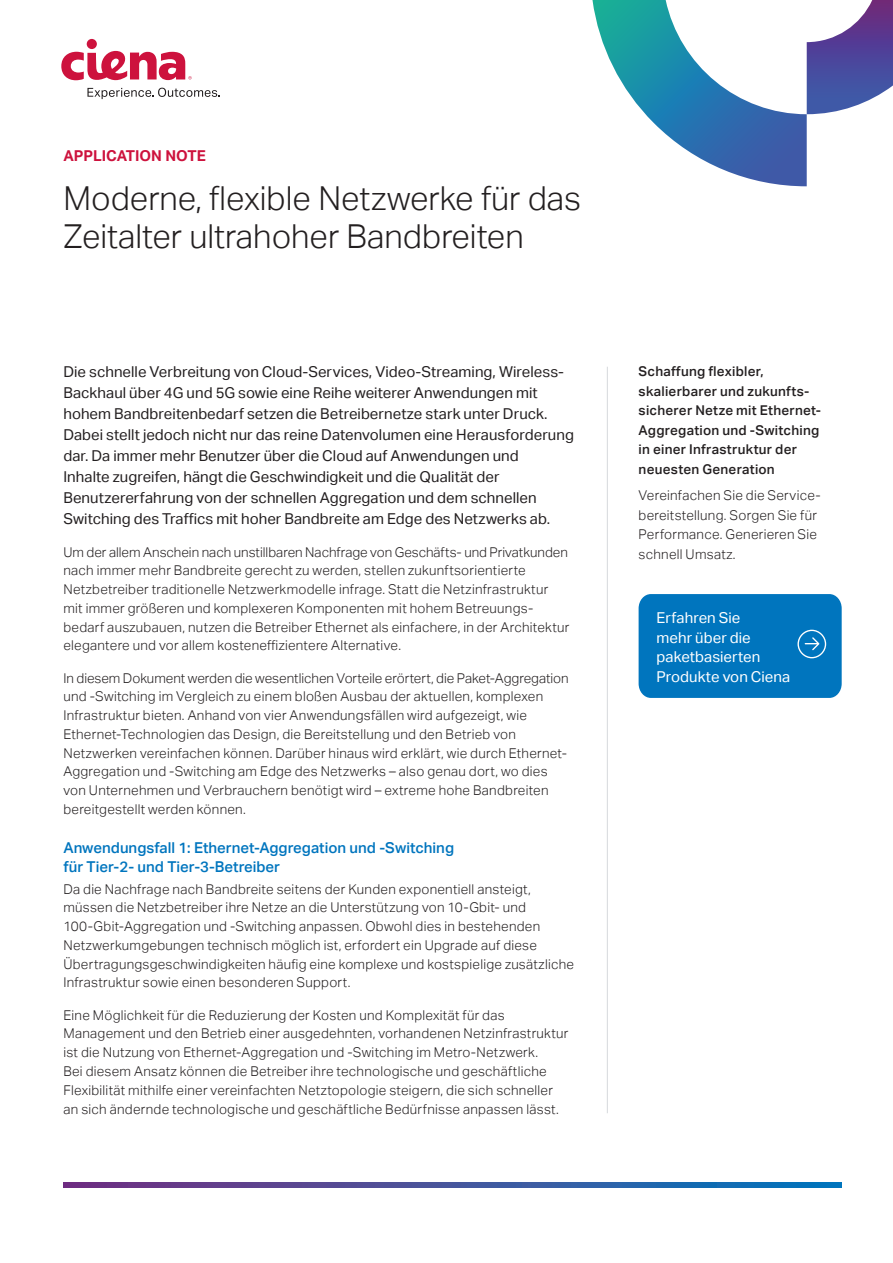
<style>
.page{position:relative;width:893px;height:1263px;background:#fff}
.page>*{position:absolute;margin:0;border:0;box-sizing:border-box;transform-origin:0 0}
.Product_Headline{font:300 33px/37.5px "Aktiv Grotesk";color:#231f20}
.Intro_Copy__small{font:15px/21px "Aktiv Grotesk";letter-spacing:.005em;color:#231f20}
.Headline_for_body_co{font:500 15px/18.8px "Aktiv Grotesk";color:#0075be}
.Body_Copy{font:15px/19.5px "Aktiv Grotesk";letter-spacing:.005em;color:#fff}
.Product_Headline-2{font:700 15px "Aktiv Grotesk";color:#cd123d}
.Body_Copy-2{font:300 13.5px/18.8px "Aktiv Grotesk";letter-spacing:.02em;color:#231f20}
.Sidebar_Headline{font:500 13.5px/19.5px "Aktiv Grotesk";letter-spacing:.02em;color:#231f20}
.Sidebar_Headline-2{font:300 13.5px/19.5px "Aktiv Grotesk";letter-spacing:.02em;color:#231f20}
</style>
<div class="page">
<svg style="left:592px;top:0;width:301px;height:186px"></svg>
<div style="left:87px;top:39px;width:10px;height:10px;background:#cd123d;border-radius:50%"></div>
<svg style="left:61px;top:51px;width:131px;height:29px"></svg>
<svg style="left:87px;top:88px;width:133px;height:11px"></svg>
<svg style="left:63px;top:1183px;width:779px;height:4px;background:#3f539d"></svg>
<hr style="left:607px;top:367px;width:1px;height:746px;background:#d7d9dc">
<div style="left:639px;top:594px;width:203px;height:104px;background:#0075be"></div>
<p class="Product_Headline-2" style="left:63px;top:147px;width:144px">APPLICATION NOTE</p>
<p class="Product_Headline" style="left:63px;top:180px;width:519px">Moderne, flexible Netzwerke für das<br>Zeitalter ultrahoher Bandbreiten</p>
<p class="Intro_Copy__small" style="left:63px;top:362px;width:512px">Die schnelle Verbreitung von Cloud-Services, Video-Streaming, Wireless-Backhaul über 4G und 5G sowie eine Reihe weiterer Anwendungen mit hohem Bandbreitenbedarf setzen die Betreibernetze stark unter Druck.<br>Dabei stellt jedoch nicht nur das reine Datenvolumen eine Herausforderung dar. Da immer mehr Benutzer über die Cloud auf Anwendungen und<br>Inhalte zugreifen, hängt die Geschwindigkeit und die Qualität der Benutzererfahrung von der schnellen Aggregation und dem schnellen Switching des Traffics mit hoher Bandbreite am Edge des Netzwerks ab.</p>
<p class="Body_Copy-2" style="left:63px;top:543px;width:507px">Um der allem Anschein nach unstillbaren Nachfrage von Geschäfts- und Privatkunden nach immer mehr Bandbreite gerecht zu werden, stellen zukunftsorientierte Netzbetreiber traditionelle Netzwerkmodelle infrage. Statt die Netzinfrastruktur mit immer größeren und komplexeren Komponenten mit hohem Betreuungs&shy;bedarf auszubauen, nutzen die Betreiber Ethernet als einfachere, in der Architektur elegantere und vor allem kosteneffizientere Alternative.</p>
<p class="Body_Copy-2" style="left:63px;top:669px;width:507px">In diesem Dokument werden die wesentlichen Vorteile erörtert, die Paket-Aggregation und -Switching im Vergleich zu einem bloßen Ausbau der aktuellen, komplexen Infrastruktur bieten. Anhand von vier Anwendungsfällen wird aufgezeigt, wie Ethernet-Technologien das Design, die Bereitstellung und den Betrieb von Netzwerken vereinfachen können. Darüber hinaus wird erklärt, wie durch Ethernet-Aggregation und -Switching am Edge des Netzwerks – also genau dort, wo dies von Unternehmen und Verbrauchern benötigt wird – extreme hohe Bandbreiten bereitgestellt werden können.</p>
<p class="Headline_for_body_co" style="left:63px;top:838px;width:392px">Anwendungsfall 1: Ethernet-Aggregation und -Switching für Tier-2- und Tier-3-Betreiber</p>
<p class="Body_Copy-2" style="left:63px;top:880px;width:512px">Da die Nachfrage nach Bandbreite seitens der Kunden exponentiell ansteigt, müssen die Netzbetreiber ihre Netze an die Unterstützung von 10-Gbit- und 100-Gbit-Aggregation und -Switching anpassen. Obwohl dies in bestehenden Netzwerkumgebungen technisch möglich ist, erfordert ein Upgrade auf diese Übertragungsgeschwindigkeiten häufig eine komplexe und kostspielige zusätzliche Infrastruktur sowie einen besonderen Support.</p>
<p class="Body_Copy-2" style="left:63px;top:1006px;width:507px">Eine Möglichkeit für die Reduzierung der Kosten und Komplexität für das Management und den Betrieb einer ausgedehnten, vorhandenen Netzinfrastruktur ist die Nutzung von Ethernet-Aggregation und -Switching im Metro-Netzwerk.<br>Bei diesem Ansatz können die Betreiber ihre technologische und geschäftliche Flexibilität mithilfe einer vereinfachten Netztopologie steigern, die sich schneller an sich ändernde technologische und geschäftliche Bedürfnisse anpassen lässt.</p>
<p class="Sidebar_Headline" style="left:639px;top:362px;width:184px">Schaffung flexibler, skalierbarer und zukunfts&shy;sicherer Netze mit Ethernet-<br>Aggregation und -Switching in einer Infrastruktur der neuesten Generation</p>
<p class="Sidebar_Headline-2" style="left:639px;top:486px;width:182px">Vereinfachen Sie die Service&shy;bereitstellung. Sorgen Sie für<br>Performance. Generieren Sie schnell Umsatz.</p>
<p class="Body_Copy" style="left:657px;top:608px;width:135px">Erfahren Sie<br>mehr über die paketbasierten<br>Produkte von Ciena</p>
</div>
